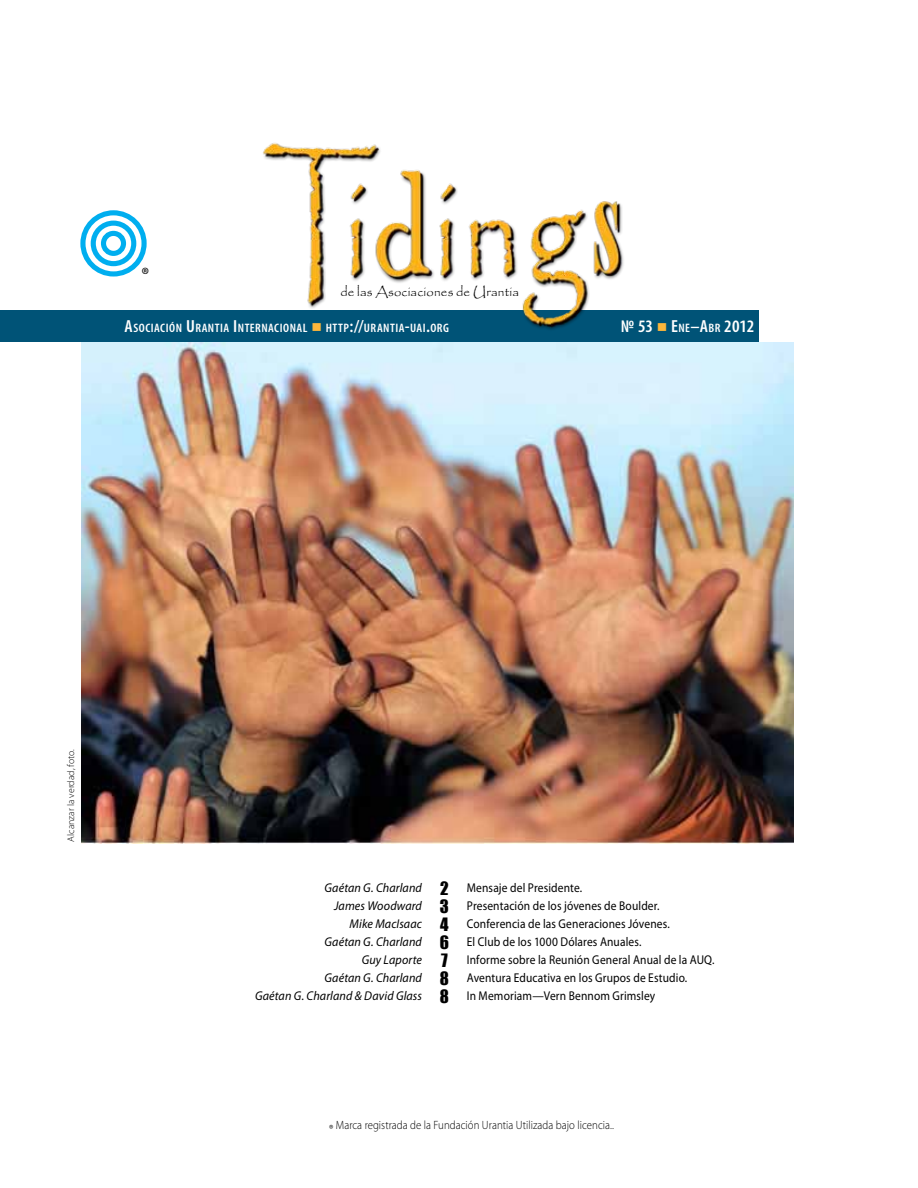
<style>
.page{position:relative;width:918px;height:1188px;background:#fff}
.page>*{position:absolute;margin:0;border:0;box-sizing:border-box;transform-origin:0 0}
.t1{font:19.5px "Myriad Pro";color:#000;scale:.95 1}
.t2{font:600 condensed 17.55px "Myriad Pro";color:#fff;scale:1.05 1}
.t3{font:16.95px/18px "Impact";color:#000;text-align:justify}
.t4{font:13.5px "Papyrus";letter-spacing:.01em;color:#000;scale:.96 1}
.t5{font:12.75px/18px "Myriad Pro";letter-spacing:.01em;color:#000;scale:.9 1}
.t6{font:italic 12.75px/18px "Myriad Pro";letter-spacing:.01em;color:#000;text-align:right;scale:.95 1}
.t7{font:600 condensed 12.3px "Myriad Pro";letter-spacing:.035em;color:#fff;scale:1.05 1}
.t8{font:300 12px "Myriad Pro";letter-spacing:.005em;color:#000;scale:.9 1}
.t9{font:300 9.75px "Myriad Pro";letter-spacing:.005em;color:#000}
.s1{font-size:17.55px}
.s2{color:#fdb73b}
.s3{font-size:12.3px}
</style>
<div class="page">
<div style="left:0;top:310px;width:759px;height:32px;background:#005377"></div>
<div style="left:101px;top:231px;width:25px;height:25px;border:5px solid #00aeef;border-radius:50%"></div>
<div style="left:91px;top:221px;width:45px;height:45px;border:5px solid #00aeef;border-radius:50%"></div>
<div style="left:80px;top:210px;width:67px;height:67px;border:5px solid #00aeef;border-radius:50%"></div>
<img style="left:263px;top:143px;width:361px;height:187px">
<img style="left:81px;top:342px;width:712px;height:502px">
<h1 class="t1" style="left:141px;top:263px;width:10px">®</h1>
<p class="t4" style="left:340px;top:283px;width:187px">de las Asociaciones de Urantia</p>
<p class="t7" style="left:125px;top:320px;width:310px"><span class="s1">A</span>SOCIACIÓN <span class="s1">U</span>RANTIA <span class="s1">I</span> NTERNACIONAL <span class="s2">■</span> HTTP<span class="s1">://</span>URANTIA<span class="s1">-</span>UAI<span class="s1">.</span>ORG</p>
<h2 class="t2" style="left:621px;top:315px;width:129px">№ 53 <span class="s2">■</span> E<span class="s3">NE</span>–A<span class="s3">BR</span> 2012</h2>
<p class="t9" style="left:65px;top:842px;width:94px;rotate:-90deg">Alcanzar la verdad, foto.</p>
<h3 class="t3" style="left:440px;top:879px;width:11px">2<br>3<br>4<br>6<br>7<br>8<br>8</h3>
<p class="t6" style="left:255px;top:879px;width:177px">Gaétan G. Charland<br>James Woodward<br>Mike MacIsaac<br>Gaétan G. Charland<br>Guy Laporte<br>Gaétan G. Charland<br>Gaétan G. Charland &amp; David Glass</p>
<p class="t5" style="left:467px;top:879px;width:277px">Mensaje del Presidente.<br>Presentación de los jóvenes de Boulder.<br>Conferencia de las Generaciones Jóvenes.<br>El Club de los 1000 Dólares Anuales.<br>Informe sobre la Reunión General Anual de la AUQ.<br>Aventura Educativa en los Grupos de Estudio.<br>In Memoriam—Vern Bennom Grimsley</p>
<p class="t8" style="left:329px;top:1118px;width:318px">® Marca registrada de la Fundación Urantia Utilizada bajo licencia..</p>
</div>
